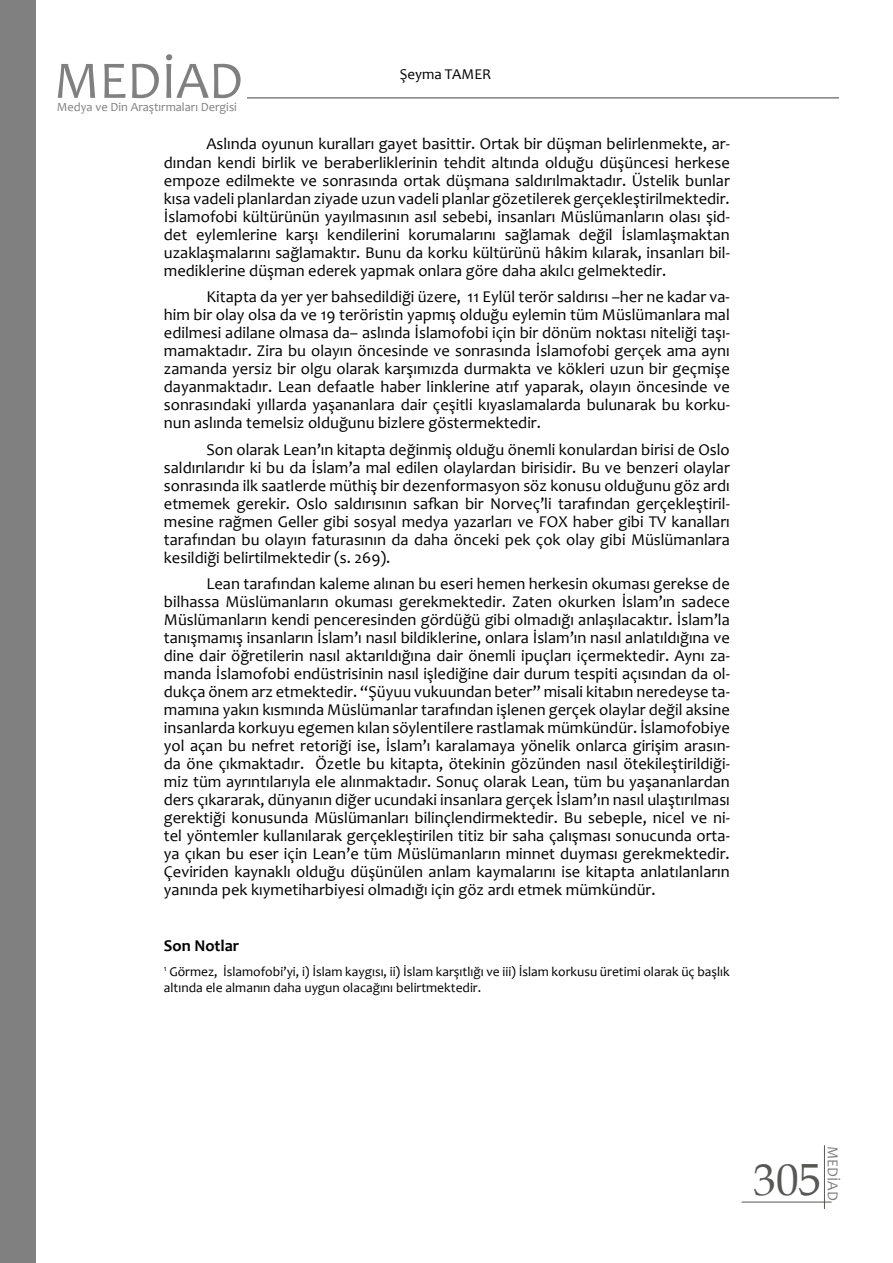
<style>
.page{position:relative;width:893px;height:1263px;background:#fff}
.page>*{position:absolute;margin:0;border:0;box-sizing:border-box;transform-origin:0 0}
.t1{font:53.25px "Candara";color:#818080}
.t2{font:45px "Book Antiqua";color:#575756}
.t3{font:16.5px/18px "Candara";color:#000;text-align:justify}
.t4{font:700 16.5px "Candara";color:#000}
.t5{font:15.45px "Candara";color:#818080}
.t6{font:15px "Candara";color:#000}
.t7{font:13.5px/16.2px "Candara";color:#000}
.t8{font:12.45px "Candara";color:#818080}
</style>
<div class="page">
<hr style="left:824px;top:1145px;width:1px;height:64px;background:#575756">
<hr style="left:742px;top:1202px;width:90px;height:1px;background:#575756">
<div style="left:0;top:0;width:35px;height:1263px;background:#818080"></div>
<hr style="left:247px;top:97px;width:592px;height:2px;background:#818080">
<h1 class="t1" style="left:54px;top:47px;width:191px">MEDİAD</h1>
<p class="t8" style="left:57px;top:99px;width:181px">Medya ve Din Araştırmaları Dergisi</p>
<p class="t6" style="left:400px;top:65px;width:93px">Şeyma TAMER</p>
<p class="t3" style="left:164px;top:135px;width:567px;text-indent:43px">Aslında oyunun kuralları gayet basittir. Ortak bir düşman belirlenmekte, ar&shy;dından kendi birlik ve beraberliklerinin tehdit altında olduğu düşüncesi herkese empoze edilmekte ve sonrasında ortak düşmana saldırılmaktadır. Üstelik bunlar kısa vadeli planlardan ziyade uzun vadeli planlar gözetilerek gerçekleştirilmektedir.<br>İslamofobi kültürünün yayılmasının asıl sebebi, insanları Müslümanların olası şid&shy;det eylemlerine karşı kendilerini korumalarını sağlamak değil İslamlaşmaktan uzaklaşmalarını sağlamaktır. Bunu da korku kültürünü hâkim kılarak, insanları bil&shy;mediklerine düşman ederek yapmak onlara göre daha akılcı gelmektedir.</p>
<p class="t3" style="left:164px;top:287px;width:567px;text-indent:43px">Kitapta da yer yer bahsedildiği üzere, 11 Eylül terör saldırısı –her ne kadar va&shy;him bir olay olsa da ve 19 teröristin yapmış olduğu eylemin tüm Müslümanlara mal edilmesi adilane olmasa da– aslında İslamofobi için bir dönüm noktası niteliği taşı&shy;mamaktadır. Zira bu olayın öncesinde ve sonrasında İslamofobi gerçek ama aynı zamanda yersiz bir olgu olarak karşımızda durmakta ve kökleri uzun bir geçmişe dayanmaktadır. Lean defaatle haber linklerine atıf yaparak, olayın öncesinde ve sonrasındaki yıllarda yaşananlara dair çeşitli kıyaslamalarda bulunarak bu korku&shy;nun aslında temelsiz olduğunu bizlere göstermektedir.</p>
<p class="t3" style="left:164px;top:440px;width:567px;text-indent:43px">Son olarak Lean’ın kitapta değinmiş olduğu önemli konulardan birisi de Oslo saldırılarıdır ki bu da İslam’a mal edilen olaylardan birisidir. Bu ve benzeri olaylar sonrasında ilk saatlerde müthiş bir dezenformasyon söz konusu olduğunu göz ardı etmemek gerekir. Oslo saldırısının safkan bir Norveç’li tarafından gerçekleştiril&shy;mesine rağmen Geller gibi sosyal medya yazarları ve FOX haber gibi TV kanalları tarafından bu olayın faturasının da daha önceki pek çok olay gibi Müslümanlara kesildiği belirtilmektedir (s. 269).</p>
<p class="t3" style="left:164px;top:574px;width:567px;text-indent:43px">Lean tarafından kaleme alınan bu eseri hemen herkesin okuması gerekse de bilhassa Müslümanların okuması gerekmektedir. Zaten okurken İslam’ın sadece Müslümanların kendi penceresinden gördüğü gibi olmadığı anlaşılacaktır. İslam’la tanışmamış insanların İslam’ı nasıl bildiklerine, onlara İslam’ın nasıl anlatıldığına ve dine dair öğretilerin nasıl aktarıldığına dair önemli ipuçları içermektedir. Aynı za&shy;manda İslamofobi endüstrisinin nasıl işlediğine dair durum tespiti açısından da ol&shy;dukça önem arz etmektedir. “Şüyuu vukuundan beter” misali kitabın neredeyse ta&shy;mamına yakın kısmında Müslümanlar tarafından işlenen gerçek olaylar değil aksine insanlarda korkuyu egemen kılan söylentilere rastlamak mümkündür. İslamofobiye yol açan bu nefret retoriği ise, İslam’ı karalamaya yönelik onlarca girişim arasın&shy;da öne çıkmaktadır. Özetle bu kitapta, ötekinin gözünden nasıl ötekileştirildiği&shy;miz tüm ayrıntılarıyla ele alınmaktadır. Sonuç olarak Lean, tüm bu yaşananlardan ders çıkararak, dünyanın diğer ucundaki insanlara gerçek İslam’ın nasıl ulaştırılması gerektiği konusunda Müslümanları bilinçlendirmektedir. Bu sebeple, nicel ve ni&shy;tel yöntemler kullanılarak gerçekleştirilen titiz bir saha çalışması sonucunda orta&shy;ya çıkan bu eser için Lean’e tüm Müslümanların minnet duyması gerekmektedir.<br>Çeviriden kaynaklı olduğu düşünülen anlam kaymalarını ise kitapta anlatılanların yanında pek kıymetiharbiyesi olmadığı için göz ardı etmek mümkündür.</p>
<p class="t4" style="left:164px;top:935px;width:77px">Son Notlar</p>
<p class="t7" style="left:164px;top:963px;width:567px"><sup>1</sup> Görmez, İslamofobi’yi, i) İslam kaygısı, ii) İslam karşıtlığı ve iii) İslam korkusu üretimi olarak üç başlık altında ele almanın daha uygun olacağını belirtmektedir.</p>
<h2 class="t2" style="left:753px;top:1148px;width:69px">305</h2>
<p class="t5" style="left:842px;top:1146px;width:56px;rotate:90deg">MEDİAD</p>
</div>
